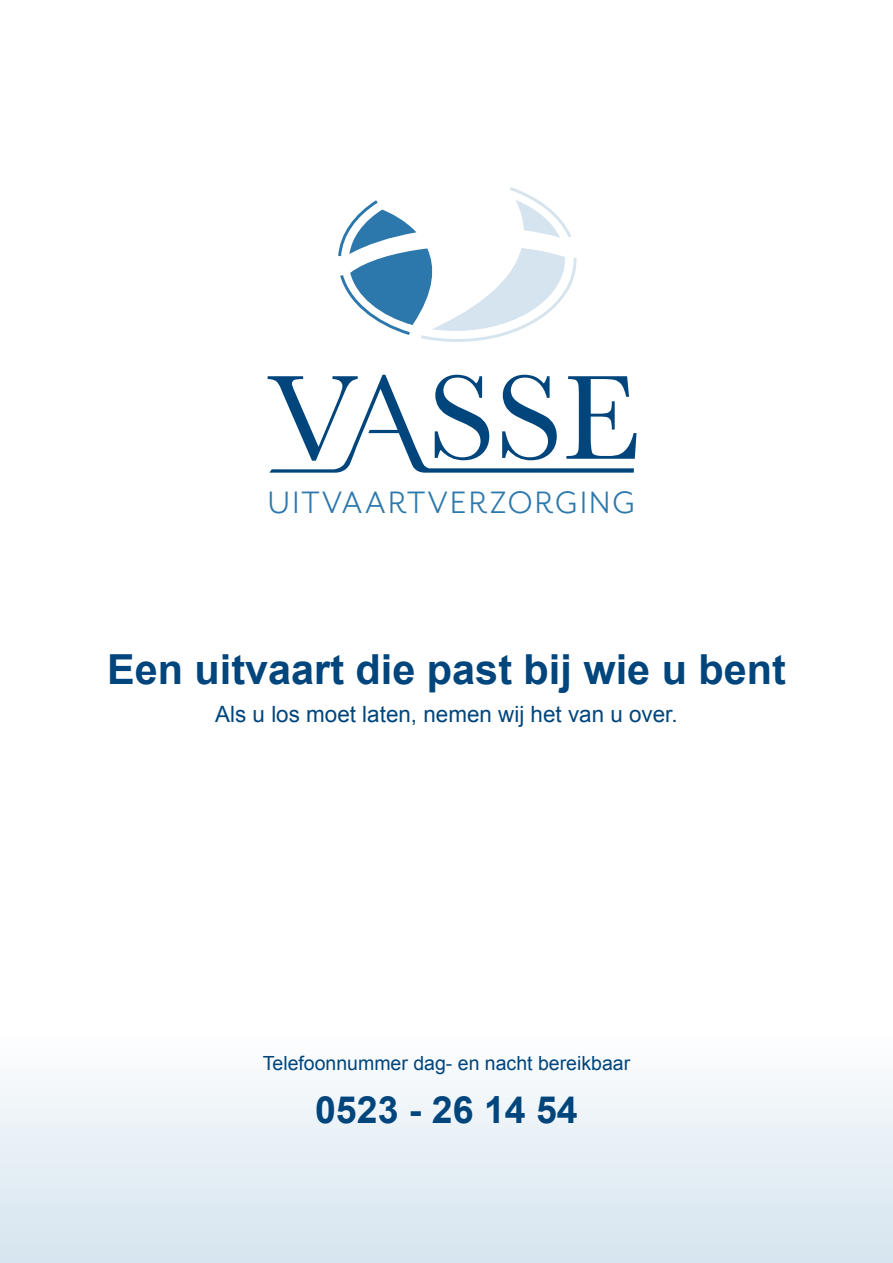
<style>
.page{position:relative;width:893px;height:1263px;background:#fff}
.page>*{position:absolute;margin:0;border:0;box-sizing:border-box;transform-origin:0 0}
.t1{font:700 41.4px "Arial";color:#00457c}
.t2{font:700 37.5px "Arial";color:#00457c}
.t3{font:35.7px "Mr Eaves San OT";letter-spacing:.06em;color:#2c77ac}
.t4{font:22.35px "Arial";color:#00457c}
.t5{font:19.5px "Arial";color:#00457c}
</style>
<div class="page">
<div style="left:0;top:1031px;width:893px;height:232px;background:linear-gradient(to bottom,#fdfefe,#d5e4ee)"></div>
<svg style="left:268px;top:375px;width:368px;height:98px"></svg>
<svg style="left:338px;top:187px;width:239px;height:155px"></svg>
<h3 class="t3" style="left:268px;top:483px;width:369px">UITVAARTVERZORGING</h3>
<h1 class="t1" style="left:107px;top:642px;width:680px">Een uitvaart die past bij wie u bent</h1>
<p class="t4" style="left:215px;top:699px;width:464px">Als u los moet laten, nemen wij het van u over.</p>
<p class="t5" style="left:263px;top:1050px;width:369px">Telefoonnummer dag- en nacht bereikbaar</p>
<h2 class="t2" style="left:315px;top:1085px;width:264px">0523 - 26 14 54</h2>
</div>
